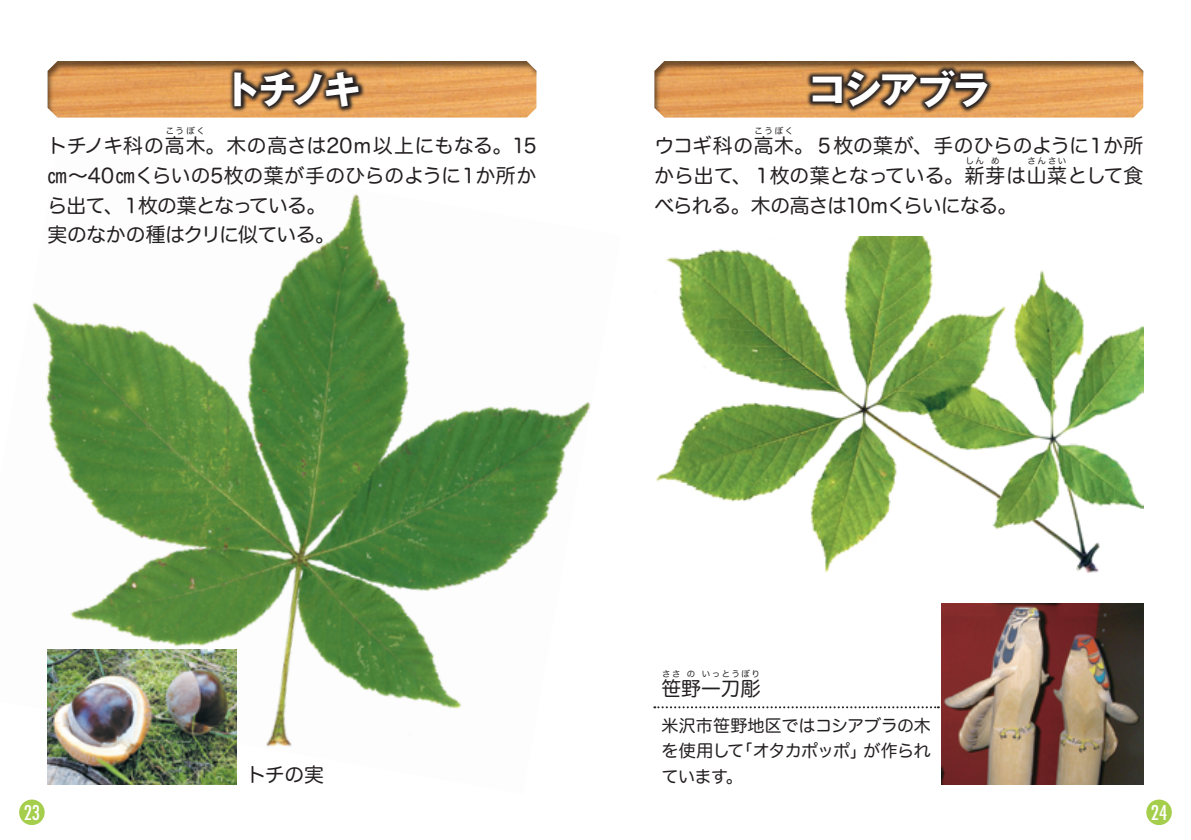
<style>
.page{position:relative;width:1191px;height:840px;background:#fff}
.page>*{position:absolute;margin:0;border:0;box-sizing:border-box;transform-origin:0 0}
.t1{font:700 38.2px "Gothic MB101";letter-spacing:-.07em;color:#fff}
.t2{font:19.8px/29.8px "Hira Maru Std N W4";letter-spacing:-.015em;color:#231f20}
.t3{font:19.8px "Hira Maru Std N W4";letter-spacing:.005em;color:#231f20}
.t4{font:19.8px "Hira Maru Std N W4";letter-spacing:-.055em;color:#231f20}
.t5{font:condensed 19.8px "Futura";color:#fff}
.t6{font:17px/25.6px "Hira Maru Std N W4";letter-spacing:-.025em;color:#231f20;text-align:justify}
.t7{font:8.6px "Hira Maru Std N W4";letter-spacing:.165em;color:#231f20}
</style>
<div class="page">
<img style="left:32px;top:194px;width:559px;height:591px">
<img style="left:656px;top:237px;width:487px;height:336px">
<div style="left:651px;top:57px;width:492px;height:62px;background:#231f20;opacity:.6"></div>
<div style="left:45px;top:57px;width:492px;height:62px;background:#231f20;opacity:.6"></div>
<svg style="left:806px;top:64px;width:187px;height:49px;background:#815e3b"></svg>
<svg style="left:229px;top:66px;width:136px;height:47px;background:#86623d"></svg>
<img style="left:47px;top:649px;width:189px;height:135px">
<svg style="left:654px;top:706px;width:285px;height:2px"></svg>
<img style="left:941px;top:603px;width:202px;height:181px">
<div style="left:19px;top:799px;width:26px;height:25px;background:#a4ce4c;border-radius:50%"></div>
<div style="left:1146px;top:799px;width:25px;height:25px;background:#a4ce4c;border-radius:50%"></div>
<h1 class="t1" style="left:222px;top:62px;width:140px">トチノキ</h1>
<h1 class="t1" style="left:808px;top:62px;width:184px">コシアブラ</h1>
<p class="t7" style="left:166px;top:125px;width:41px">こうぼく</p>
<p class="t2" style="left:47px;top:160px;width:490px">㎝～40㎝くらいの5枚の葉が手のひらのように１か所から出て、１枚の葉となっている。<br>実のなかの種はクリに似ている。</p>
<p class="t3" style="left:47px;top:131px;width:490px">トチノキ科の高木。木の高さは20ｍ以上にもなる。15</p>
<p class="t7" style="left:754px;top:125px;width:40px">こうぼく</p>
<p class="t2" style="left:654px;top:160px;width:490px">から出て、１枚の葉となっている。新芽は山菜として食</p>
<p class="t2" style="left:654px;top:131px;width:490px">ウコギ科の高木。５枚の葉が、手のひらのように１か所</p>
<p class="t7" style="left:965px;top:154px;width:20px">しん</p>
<p class="t7" style="left:991px;top:154px;width:10px">め</p>
<p class="t7" style="left:1027px;top:154px;width:41px">さんさい</p>
<p class="t4" style="left:654px;top:190px;width:364px">べられる。木の高さは10mくらいになる。</p>
<p class="t2" style="left:246px;top:759px;width:79px">トチの実</p>
<p class="t7" style="left:662px;top:667px;width:20px">ささ</p>
<p class="t7" style="left:687px;top:667px;width:10px">の</p>
<p class="t7" style="left:702px;top:667px;width:60px">いっとうぼり</p>
<p class="t6" style="left:661px;top:712px;width:271px">米沢市笹野地区ではコシアブラの木を使用して「オタカポッポ」が作られています。</p>
<p class="t2" style="left:661px;top:673px;width:101px">笹野一刀彫</p>
<p class="t5" style="left:24px;top:799px;width:18px">23</p>
<p class="t5" style="left:1151px;top:799px;width:18px">24</p>
</div>
